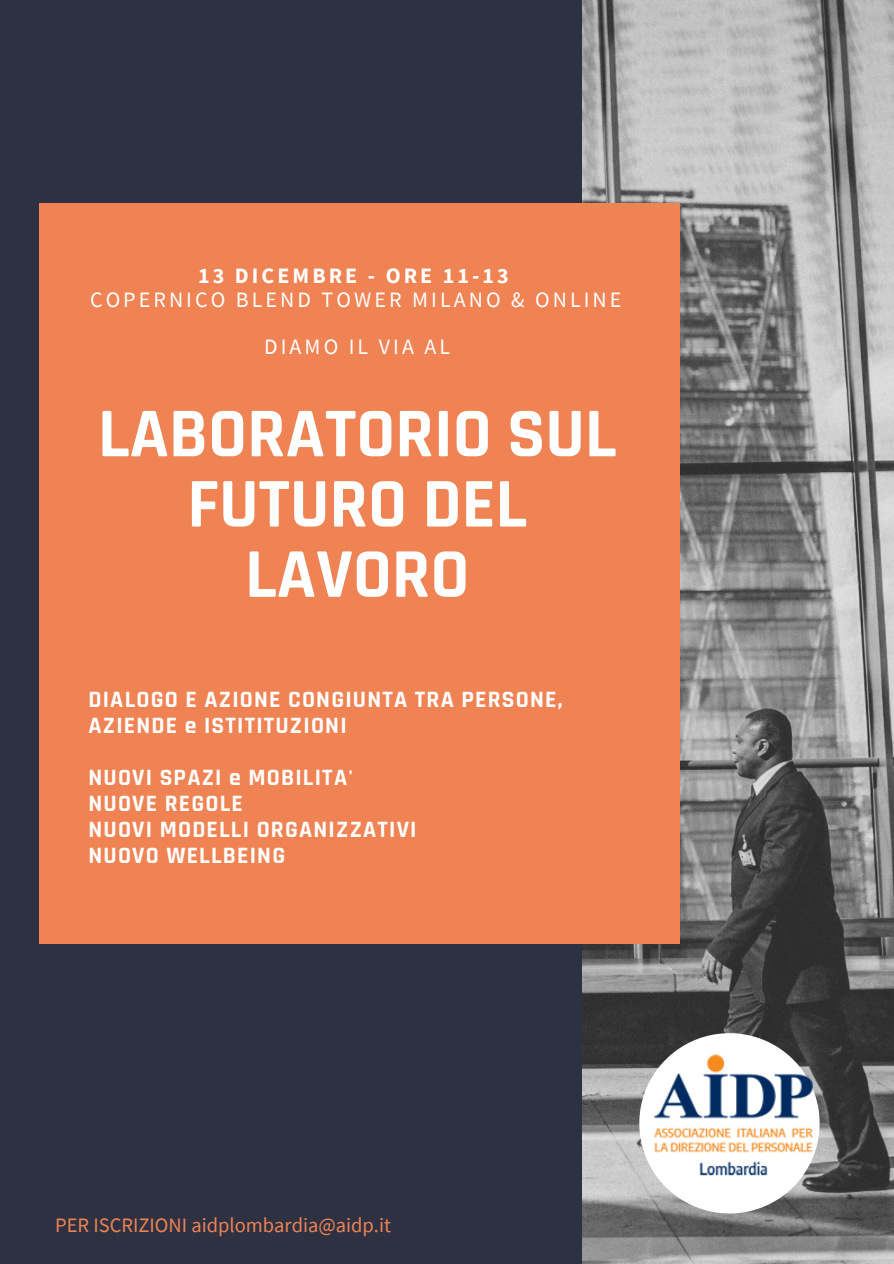
<style>
.page{position:relative;width:894px;height:1264px;background:#fff}
.page>*{position:absolute;margin:0;border:0;box-sizing:border-box;transform-origin:0 0}
.t1{font:700 70.5px/70.2px "Rajdhani";color:#fff;text-align:center}
.t2{font:700 23.7px/26px "Rajdhani";letter-spacing:.05em;color:#fff}
.t3{font:21.9px "Source Sans Pro";letter-spacing:.14em;color:#fff}
.t4{font:700 21.9px "Source Sans Pro";letter-spacing:.14em;color:#fff}
.t5{font:20.55px "Source Sans Pro";color:#ef8354}
</style>
<div class="page">
<div style="left:0;top:0;width:893px;height:1263px;background:#2d3142"></div>
<img style="left:582px;top:0;width:311px;height:1263px">
<div style="left:40px;top:203px;width:639px;height:740px;background:#ef8354"></div>
<svg style="left:639px;top:1033px;width:180px;height:180px;background:#bbb"></svg>
<img style="left:643px;top:1010px;width:179px;height:179px">
<p class="t4" style="left:198px;top:262px;width:312px">13 DICEMBRE - ORE 11-13</p>
<p class="t3" style="left:90px;top:285px;width:533px">COPERNICO BLEND TOWER MILANO &amp; ONLINE</p>
<p class="t3" style="left:264px;top:332px;width:187px">DIAMO IL VIA AL</p>
<p class="t1" style="left:98px;top:400px;width:520px">LABORATORIO SUL<br>FUTURO DEL<br>LAVORO</p>
<p class="t2" style="left:88px;top:687px;width:475px">DIALOGO E AZIONE CONGIUNTA TRA PERSONE,<br>AZIENDE e ISTITITUZIONI</p>
<p class="t2" style="left:88px;top:765px;width:266px">NUOVI SPAZI e MOBILITA'</p>
<p class="t2" style="left:88px;top:791px;width:156px">NUOVE REGOLE</p>
<p class="t2" style="left:88px;top:817px;width:329px">NUOVI MODELLI ORGANIZZATIVI</p>
<p class="t2" style="left:88px;top:843px;width:198px">NUOVO WELLBEING</p>
<p class="t5" style="left:55px;top:1211px;width:337px">PER ISCRIZIONI aidplombardia@aidp.it</p>
</div>
